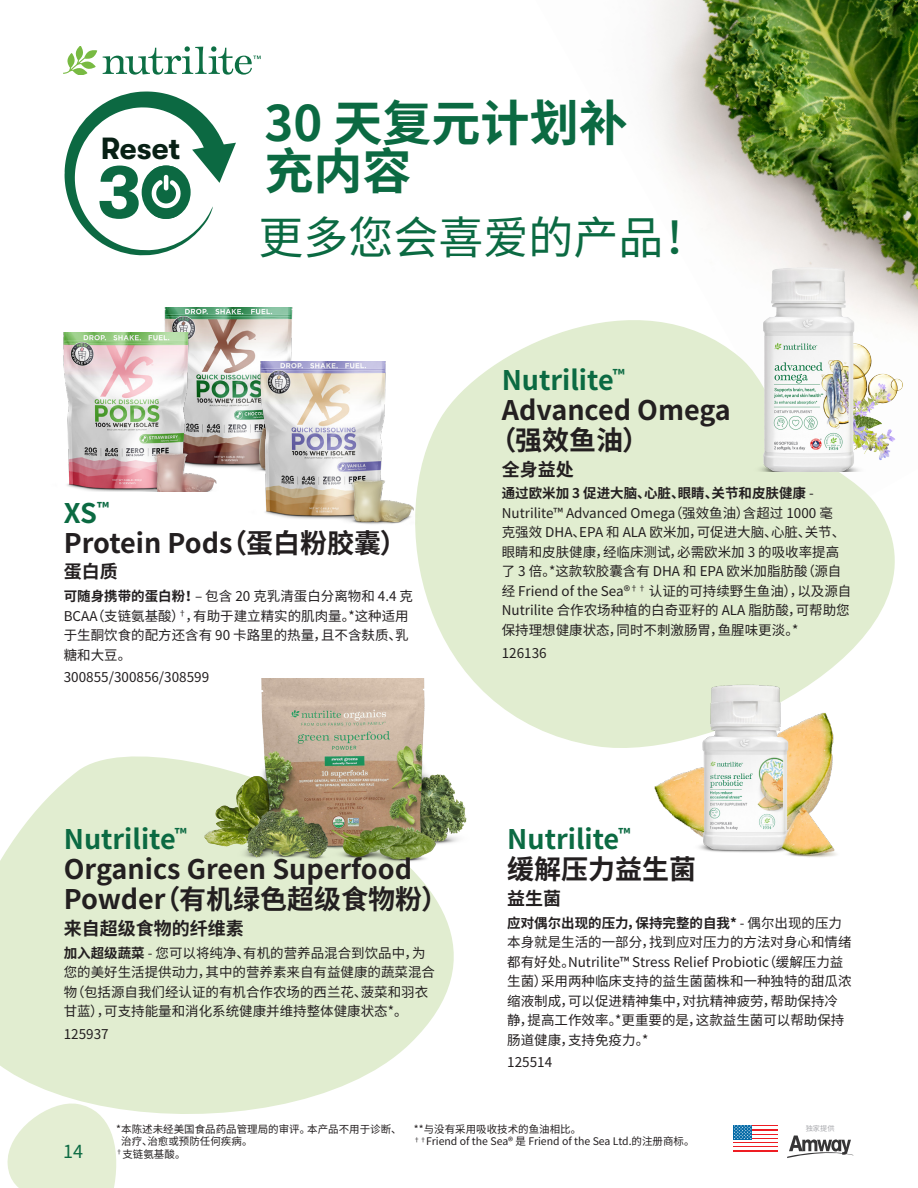
<style>
.page{position:relative;width:918px;height:1188px;background:#fff}
.page>*{position:absolute;margin:0;border:0;box-sizing:border-box;transform-origin:0 0}
.t1{font:700 75.15px "GT Walsheim Pro";color:#0c6942}
.t2{font:700 49.05px/47.7px "Noto Sans CJ Ksc";color:#0b6a42}
.t3{font:45px "Noto Sans CJ Ksc";color:#0b6a42}
.t4{font:700 30.6px "GT Walsheim Pro";color:#082015}
.t5{font:700 27px/30px "Noto Sans CJ Ksc";color:#231f20}
.t6{font:700 27px "Noto Sans CJ Ksc";color:#0b6a42}
.t7{font:700 18px "Noto Sans CJ Ksc";color:#231f20}
.t8{font:18px "Noto Sans CJ Ksc";color:#0b6a42}
.t9{font:13.5px/19.5px "Noto Sans CJ Ksc";color:#231f20}
.t10{font:10.5px/12.6px "Noto Sans CJ Ksc";color:#231f20}
.t11{font:7.2px "Noto Sans CJ Ksc";color:#a8a9ad}
.s1{color:#0b6a42}
.s2{font-weight:700}
</style>
<div class="page">
<img style="left:649px;top:0;width:269px;height:272px">
<svg style="left:0;top:756px;width:454px;height:358px;background:#e4efd5"></svg>
<svg style="left:383px;top:272px;width:535px;height:476px;fill:#e1edd0"></svg>
<img style="left:199px;top:678px;width:272px;height:185px">
<img style="left:640px;top:685px;width:211px;height:172px">
<img style="left:136px;top:308px;width:197px;height:160px">
<img style="left:63px;top:333px;width:160px;height:159px">
<img style="left:233px;top:362px;width:193px;height:174px">
<svg style="left:733px;top:1125px;width:45px;height:27px"></svg>
<hr style="left:733px;top:1127px;width:45px;height:2px;background:#fff">
<hr style="left:733px;top:1131px;width:45px;height:2px;background:#fff">
<hr style="left:733px;top:1135px;width:45px;height:2px;background:#fff">
<hr style="left:733px;top:1139px;width:45px;height:3px;background:#fff">
<hr style="left:733px;top:1144px;width:45px;height:2px;background:#fff">
<hr style="left:733px;top:1148px;width:45px;height:2px;background:#fff">
<div style="left:733px;top:1125px;width:19px;height:14px;background:#0068a5"></div>
<svg style="left:734px;top:1125px;width:18px;height:14px"></svg>
<svg style="left:787px;top:1136px;width:66px;height:22px"></svg>
<svg style="left:65px;top:92px;width:171px;height:164px"></svg>
<img style="left:747px;top:267px;width:162px;height:205px">
<svg style="left:5px;top:1099px;width:116px;height:89px"></svg>
<svg style="left:63px;top:46px;width:34px;height:29px"></svg>
<svg style="left:103px;top:46px;width:158px;height:29px"></svg>
<p class="t4" style="left:101px;top:132px;width:81px">Reset</p>
<p class="t1" style="left:97px;top:150px;width:94px">30</p>
<p class="t2" style="left:264px;top:100px;width:365px">30 天复元计划补充内容</p>
<p class="t3" style="left:259px;top:212px;width:451px">更多您会喜爱的产品！</p>
<p class="t5" style="left:64px;top:498px;width:345px"><span class="s1">XS</span><sup>™<br></sup>Protein Pods（蛋白粉胶囊）</p>
<p class="t7" style="left:64px;top:562px;width:55px">蛋白质</p>
<p class="t9" style="left:64px;top:587px;width:351px"><span class="s2">可随身携带的蛋白粉！</span>– 包含 20 克乳清蛋白分离物和 4.4 克<br>BCAA（支链氨基酸）<sup>†</sup>，有助于建立精实的肌肉量。*这种适用于生酮饮食的配方还含有 90 卡路里的热量，且不含麸质、乳糖和大豆。</p>
<p class="t9" style="left:64px;top:668px;width:147px">300855/300856/308599</p>
<p class="t6" style="left:64px;top:824px;width:125px">Nutrilite<sup>™</sup></p>
<p class="t5" style="left:64px;top:855px;width:386px">Organics Green Superfood<br>Powder（有机绿色超级食物粉）</p>
<p class="t7" style="left:64px;top:918px;width:181px">来自超级食物的纤维素</p>
<p class="t9" style="left:64px;top:943px;width:373px"><span class="s2">加入超级蔬菜</span> - 您可以将纯净、有机的营养品混合到饮品中，为您的美好生活提供动力，其中的营养素来自有益健康的蔬菜混合物（包括源自我们经认证的有机合作农场的西兰花、菠菜和羽衣甘蓝），可支持能量和消化系统健康并维持整体健康状态*。</p>
<p class="t9" style="left:64px;top:1024px;width:46px">125937</p>
<p class="t6" style="left:502px;top:365px;width:125px">Nutrilite<sup>™</sup></p>
<p class="t5" style="left:489px;top:396px;width:243px;text-indent:12px">Advanced Omega（强效鱼油）</p>
<p class="t7" style="left:502px;top:459px;width:73px">全身益处</p>
<p class="t9" style="left:502px;top:484px;width:351px"><span class="s2">通过欧米加 3 促进大脑、心脏、眼睛、关节和皮肤健康</span> - Nutrilite™ Advanced Omega（强效鱼油）含超过 1000 毫<br>克强效 DHA、EPA 和 ALA 欧米加，可促进大脑、心脏、关节、眼睛和皮肤健康，经临床测试，必需欧米加 3 的吸收率提高了 3 倍。*这款软胶囊含有 DHA 和 EPA 欧米加脂肪酸（源自经 Friend of the Sea®<sup>††</sup> 认证的可持续野生鱼油），以及源自Nutrilite 合作农场种植的白奇亚籽的 ALA 脂肪酸，可帮助您保持理想健康状态，同时不刺激肠胃，鱼腥味更淡。*</p>
<p class="t9" style="left:502px;top:643px;width:46px">126136</p>
<p class="t6" style="left:507px;top:824px;width:125px">Nutrilite<sup>™</sup></p>
<p class="t5" style="left:507px;top:855px;width:190px">缓解压力益生菌</p>
<p class="t7" style="left:507px;top:888px;width:55px">益生菌</p>
<p class="t9" style="left:507px;top:913px;width:346px"><span class="s2">应对偶尔出现的压力，保持完整的自我*</span> - 偶尔出现的压力本身就是生活的一部分，找到应对压力的方法对身心和情绪都有好处。Nutrilite™ Stress Relief Probiotic（缓解压力益生菌）采用两种临床支持的益生菌菌株和一种独特的甜瓜浓缩液制成，可以促进精神集中，对抗精神疲劳，帮助保持冷静，提高工作效率。*更重要的是，这款益生菌可以帮助保持肠道健康，支持免疫力。*</p>
<p class="t9" style="left:507px;top:1053px;width:46px">125514</p>
<p class="t8" style="left:63px;top:1141px;width:21px">14</p>
<p class="t10" style="left:121px;top:1123px;width:282px;text-indent:-5px">*本陈述未经美国食品药品管理局的审评。本产品不用于诊断、治疗、治愈或预防任何疾病。</p>
<p class="t10" style="left:116px;top:1148px;width:71px"><sup>†</sup>支链氨基酸。</p>
<p class="t10" style="left:414px;top:1123px;width:169px">**与没有采用吸收技术的鱼油相比。</p>
<p class="t11" style="left:806px;top:1124px;width:30px">独家提供</p>
<p class="t10" style="left:414px;top:1135px;width:282px"><sup>††</sup>Friend of the Sea® 是 Friend of the Sea Ltd.的注册商标。</p>
</div>
